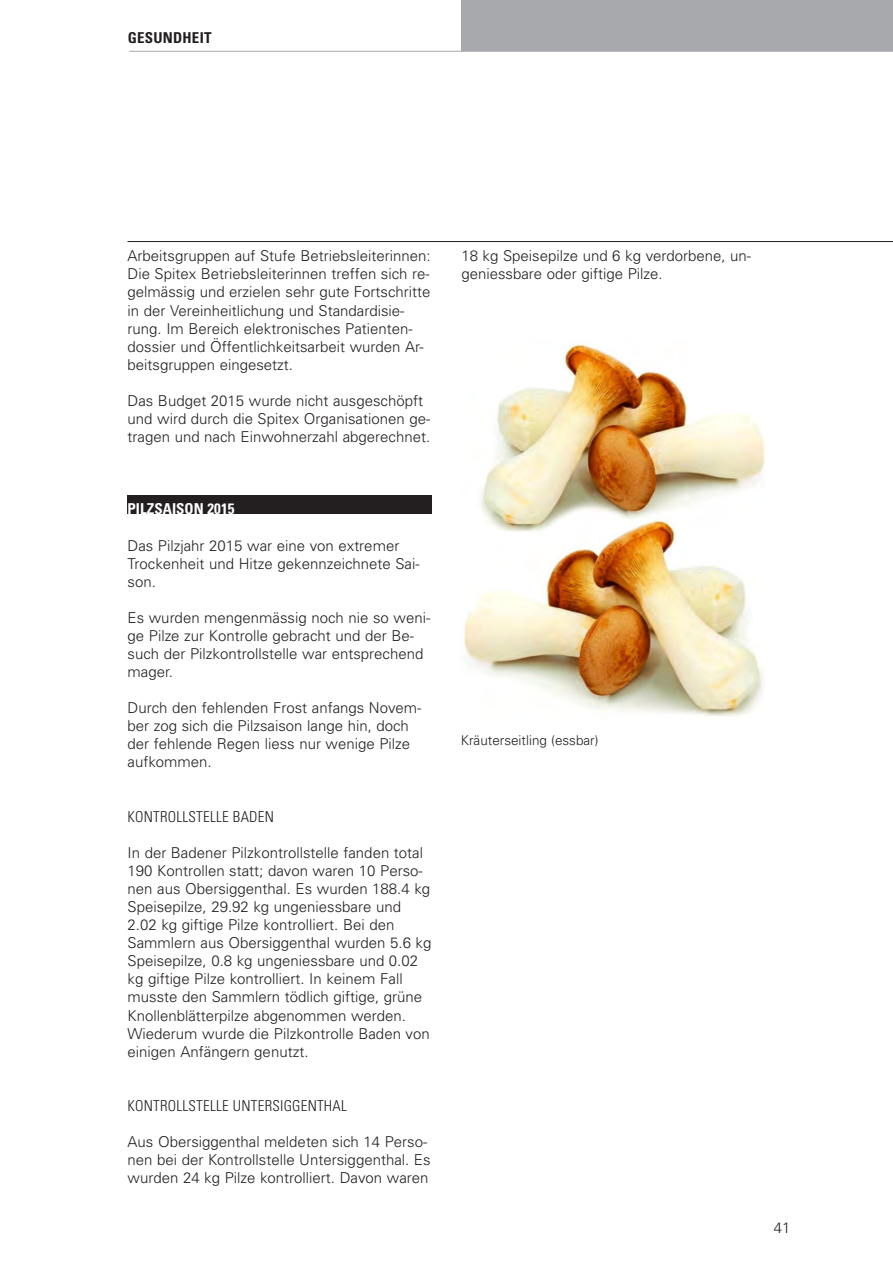
<style>
.page{position:relative;width:893px;height:1263px;background:#fff}
.page>*{position:absolute;margin:0;border:0;box-sizing:border-box;transform-origin:0 0}
.contentbox1{font:300 15px/18.1px "Univers";color:#231f20}
.contentbox1-2{font:300 condensed 15px "Univers";letter-spacing:.015em;color:#231f20}
.contentbox1-3{font:700 condensed 15px "Univers";letter-spacing:.005em;color:#fff}
.t1{font:700 condensed 15px "Univers";letter-spacing:.015em;color:#231f20}
.contentbox1-4{font:300 13.5px "Univers";color:#231f20}
</style>
<div class="page">
<div style="left:128px;top:496px;width:304px;height:18px;background:#231f20"></div>
<div style="left:462px;top:0;width:431px;height:51px;background:#a8a9ad"></div>
<hr style="left:129px;top:51px;width:764px;height:1px;background:#a8a9ad">
<hr style="left:128px;top:241px;width:765px;height:1px;background:#231f20">
<img style="left:463px;top:344px;width:302px;height:373px">
<p class="t1" style="left:128px;top:28px;width:85px">GESUNDHEIT</p>
<p class="contentbox1" style="left:128px;top:247px;width:305px">Arbeitsgruppen auf Stufe Betriebsleiterinnen:<br>Die Spitex Betriebsleiterinnen treffen sich re&shy;gelmässig und erzielen sehr gute Fortschritte in der Vereinheitlichung und Standardisie&shy;rung. Im Bereich elektronisches Patienten&shy;dossier und Öffentlichkeitsarbeit wurden Ar&shy;beitsgruppen eingesetzt.</p>
<p class="contentbox1" style="left:128px;top:391px;width:304px">Das Budget 2015 wurde nicht ausgeschöpft und wird durch die Spitex Organisationen ge&shy;tragen und nach Einwohnerzahl abgerechnet.</p>
<p class="contentbox1-3" style="left:128px;top:500px;width:108px">PILZSAISON 2015</p>
<p class="contentbox1" style="left:128px;top:536px;width:273px">Das Pilzjahr 2015 war eine von extremer</p>
<p class="contentbox1" style="left:128px;top:554px;width:294px">Trockenheit und Hitze gekennzeichnete Sai&shy;son.</p>
<p class="contentbox1" style="left:128px;top:608px;width:304px">Es wurden mengenmässig noch nie so weni&shy;ge Pilze zur Kontrolle gebracht und der Be&shy;such der Pilzkontrollstelle war entsprechend mager.</p>
<p class="contentbox1" style="left:128px;top:699px;width:295px">Durch den fehlenden Frost anfangs Novem&shy;ber zog sich die Pilzsaison lange hin, doch der fehlende Regen liess nur wenige Pilze aufkommen.</p>
<p class="contentbox1-2" style="left:128px;top:807px;width:148px">KONTROLLSTELLE BADEN</p>
<p class="contentbox1" style="left:128px;top:843px;width:305px">In der Badener Pilzkontrollstelle fanden total 190 Kontrollen statt; davon waren 10 Perso&shy;nen aus Obersiggenthal. Es wurden 188.4 kg Speisepilze, 29.92 kg ungeniessbare und 2.02 kg giftige Pilze kontrolliert. Bei den Sammlern aus Obersiggenthal wurden 5.6 kg Speisepilze, 0.8 kg ungeniessbare und 0.02 kg giftige Pilze kontrolliert. In keinem Fall musste den Sammlern tödlich giftige, grüne Knollenblätterpilze abgenommen werden.</p>
<p class="contentbox1" style="left:128px;top:1024px;width:304px">Wiederum wurde die Pilzkontrolle Baden von einigen Anfängern genutzt.</p>
<p class="contentbox1-2" style="left:128px;top:1097px;width:221px">KONTROLLSTELLE UNTERSIGGENTHAL</p>
<p class="contentbox1" style="left:128px;top:1133px;width:305px">Aus Obersiggenthal meldeten sich 14 Perso&shy;nen bei der Kontrollstelle Untersiggenthal. Es wurden 24 kg Pilze kontrolliert. Davon waren</p>
<p class="contentbox1" style="left:461px;top:246px;width:291px">18 kg Speisepilze und 6 kg verdorbene, un&shy;geniessbare oder giftige Pilze.</p>
<p class="contentbox1-4" style="left:461px;top:732px;width:139px">Kräuterseitling (essbar)</p>
<p class="contentbox1" style="left:774px;top:1219px;width:18px">41</p>
</div>
